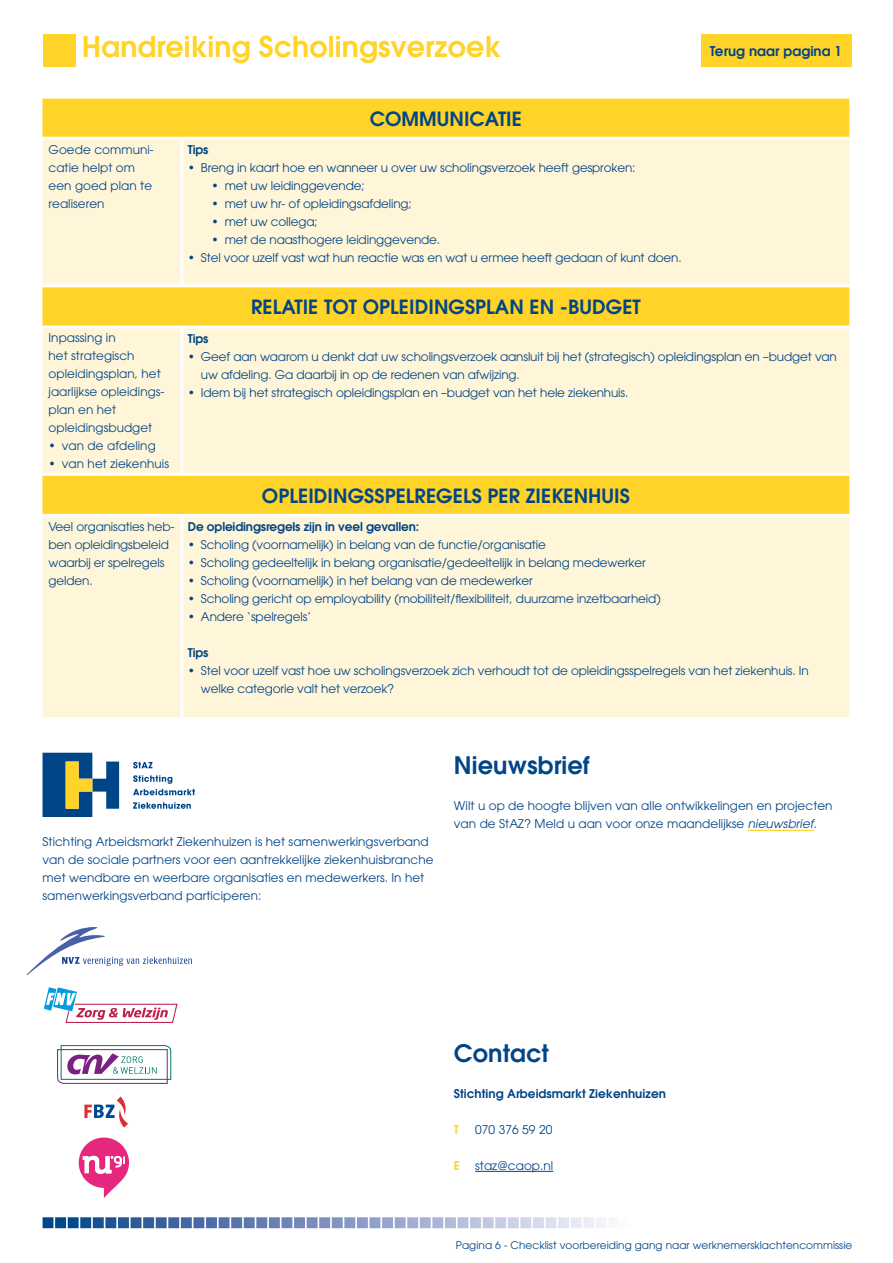
<style>
.page{position:relative;width:893px;height:1263px;background:#fff}
.page>*{position:absolute;margin:0;border:0;box-sizing:border-box;transform-origin:0 0}
._00_Titel_2_kolommen{font:600 28.5px "Avant Garde";letter-spacing:.005em;color:#ffd328}
.Alineakop{font:600 24px "Avant Garde";letter-spacing:.005em;color:#004587}
._01_Kadertekst{font:600 19.5px "Avant Garde";letter-spacing:.005em;color:#004587}
._00_Titel_2_kolommen-2{font:600 13.5px "Avant Garde";letter-spacing:.005em;color:#004587}
._01_Kadertekst-2{font:12px/18px "Avant Garde";letter-spacing:-.01em;color:#004587}
._00_Platte_tekst{font:12px/18px "Avant Garde";letter-spacing:.005em;color:#004587}
._01_Kadertekst-3{font:600 12px "Avant Garde";letter-spacing:-.01em;color:#004587}
._00_Platte_tekst-2{font:600 12px "Avant Garde";letter-spacing:.005em;color:#004587}
._00_Platte_tekst-3{font:600 12px "Avant Garde";color:#ffd328}
._00_Titel_2_kolommen-3{font:10.5px "Avant Garde";letter-spacing:.005em;color:#004587}
.s1{font-style:italic}
</style>
<div class="page">
<div style="left:43px;top:34px;width:32px;height:33px;background:#ffd328"></div>
<div style="left:43px;top:99px;width:806px;height:38px;background:#ffd328"></div>
<svg style="left:43px;top:140px;width:806px;height:577px;background:#fff1c1"></svg>
<hr style="left:180px;top:140px;width:3px;height:144px;background:#fff">
<hr style="left:43px;top:284px;width:139px;height:3px;background:#fff">
<hr style="left:182px;top:284px;width:667px;height:3px;background:#fff">
<hr style="left:43px;top:325px;width:139px;height:3px;background:#fff">
<hr style="left:182px;top:325px;width:667px;height:3px;background:#fff">
<hr style="left:180px;top:328px;width:3px;height:145px;background:#fff">
<hr style="left:43px;top:473px;width:139px;height:3px;background:#fff">
<hr style="left:182px;top:473px;width:667px;height:3px;background:#fff">
<hr style="left:43px;top:514px;width:139px;height:3px;background:#fff">
<hr style="left:182px;top:514px;width:667px;height:3px;background:#fff">
<hr style="left:180px;top:517px;width:3px;height:200px;background:#fff">
<div style="left:701px;top:34px;width:150px;height:33px;background:#ffd328"></div>
<svg style="left:43px;top:1217px;width:563px;height:11px;background:#8fa4c8"></svg>
<svg style="left:133px;top:762px;width:19px;height:6px"></svg>
<svg style="left:133px;top:775px;width:62px;height:20px"></svg>
<svg style="left:133px;top:802px;width:58px;height:7px"></svg>
<svg style="left:43px;top:753px;width:76px;height:64px"></svg>
<svg style="left:27px;top:927px;width:165px;height:48px"></svg>
<svg style="left:43px;top:987px;width:135px;height:36px"></svg>
<svg style="left:57px;top:1045px;width:114px;height:39px"></svg>
<svg style="left:79px;top:1137px;width:50px;height:61px"></svg>
<svg style="left:84px;top:1096px;width:44px;height:31px"></svg>
<hr style="left:748px;top:830px;width:66px;height:1px;background:#ffd328">
<hr style="left:475px;top:1171px;width:78px;height:1px;background:#004587">
<p class="_00_Titel_2_kolommen" style="left:82px;top:28px;width:421px">Handreiking Scholingsverzoek</p>
<p class="_01_Kadertekst" style="left:370px;top:106px;width:154px">COMMUNICATIE</p>
<p class="_01_Kadertekst-2" style="left:49px;top:140px;width:106px">Goede communi&shy;catie helpt om een goed plan te realiseren</p>
<p class="_01_Kadertekst-3" style="left:188px;top:142px;width:22px">Tips</p>
<p class="_01_Kadertekst-2" style="left:188px;top:158px;width:449px">• Breng in kaart hoe en wanneer u over uw scholingsverzoek heeft gesproken:</p>
<p class="_01_Kadertekst-2" style="left:212px;top:176px;width:155px">• met uw leidinggevende;</p>
<p class="_01_Kadertekst-2" style="left:212px;top:194px;width:202px">• met uw hr- of opleidingsafdeling;</p>
<p class="_01_Kadertekst-2" style="left:212px;top:212px;width:108px">• met uw collega;</p>
<p class="_01_Kadertekst-2" style="left:212px;top:230px;width:230px">• met de naasthogere leidinggevende.</p>
<p class="_01_Kadertekst-2" style="left:188px;top:248px;width:495px">• Stel voor uzelf vast wat hun reactie was en wat u ermee heeft gedaan of kunt doen.</p>
<p class="_01_Kadertekst" style="left:251px;top:294px;width:391px">RELATIE TOT OPLEIDINGSPLAN EN -BUDGET</p>
<p class="_00_Titel_2_kolommen-2" style="left:710px;top:43px;width:134px">Terug naar pagina 1</p>
<p class="_01_Kadertekst-2" style="left:49px;top:329px;width:117px">Inpassing in<br>het strategisch opleidingsplan, het jaarlijkse opleidings&shy;plan en het opleidingsbudget</p>
<p class="_01_Kadertekst-2" style="left:49px;top:437px;width:109px">• van de afdeling</p>
<p class="_01_Kadertekst-2" style="left:49px;top:455px;width:122px">• van het ziekenhuis</p>
<p class="_01_Kadertekst-3" style="left:188px;top:330px;width:22px">Tips</p>
<p class="_01_Kadertekst-2" style="left:201px;top:347px;width:637px;text-indent:-13px">• Geef aan waarom u denkt dat uw scholingsverzoek aansluit bij het (strategisch) opleidingsplan en –budget van uw afdeling. Ga daarbij in op de redenen van afwijzing.</p>
<p class="_01_Kadertekst-2" style="left:188px;top:383px;width:442px">• Idem bij het strategisch opleidingsplan en –budget van het hele ziekenhuis.</p>
<p class="_01_Kadertekst" style="left:262px;top:483px;width:369px">OPLEIDINGSSPELREGELS PER ZIEKENHUIS</p>
<p class="_01_Kadertekst-2" style="left:49px;top:517px;width:127px">Veel organisaties heb&shy;ben opleidingsbeleid waarbij er spelregels gelden.</p>
<p class="_01_Kadertekst-3" style="left:188px;top:519px;width:233px">De opleidingsregels zijn in veel gevallen:</p>
<p class="_01_Kadertekst-2" style="left:188px;top:536px;width:360px">• Scholing (voornamelijk) in belang van de functie/organisatie</p>
<p class="_01_Kadertekst-2" style="left:188px;top:554px;width:459px">• Scholing gedeeltelijk in belang organisatie/gedeeltelijk in belang medewerker</p>
<p class="_01_Kadertekst-2" style="left:188px;top:572px;width:346px">• Scholing (voornamelijk) in het belang van de medewerker</p>
<p class="_01_Kadertekst-2" style="left:188px;top:590px;width:474px">• Scholing gericht op employability (mobiliteit/flexibiliteit, duurzame inzetbaarheid)</p>
<p class="_01_Kadertekst-2" style="left:188px;top:608px;width:125px">• Andere ‘spelregels’</p>
<p class="_01_Kadertekst-3" style="left:188px;top:645px;width:22px">Tips</p>
<p class="_01_Kadertekst-2" style="left:201px;top:662px;width:609px;text-indent:-13px">• Stel voor uzelf vast hoe uw scholingsverzoek zich verhoudt tot de opleidingsspelregels van het ziekenhuis. In welke categorie valt het verzoek?</p>
<p class="_00_Platte_tekst" style="left:43px;top:833px;width:393px">Stichting Arbeidsmarkt Ziekenhuizen is het samenwerkingsverband van de sociale partners voor een aantrekkelijke ziekenhuisbranche met wendbare en weerbare organisaties en medewerkers. In het samenwerkingsverband participeren:</p>
<p class="Alineakop" style="left:454px;top:749px;width:137px">Nieuwsbrief</p>
<p class="_00_Platte_tekst" style="left:454px;top:797px;width:380px">Wilt u op de hoogte blijven van alle ontwikkelingen en projecten van de StAZ? Meld u aan voor onze maandelijkse <span class="s1">nieuwsbrief</span>.</p>
<p class="Alineakop" style="left:454px;top:1037px;width:96px">Contact</p>
<p class="_00_Platte_tekst-2" style="left:454px;top:1086px;width:214px">Stichting Arbeidsmarkt Ziekenhuizen</p>
<p class="_00_Platte_tekst-3" style="left:454px;top:1122px;width:7px">T</p>
<p class="_00_Platte_tekst" style="left:475px;top:1121px;width:79px">070 376 59 20</p>
<p class="_00_Platte_tekst-3" style="left:454px;top:1158px;width:8px">E</p>
<p class="_00_Platte_tekst" style="left:475px;top:1157px;width:80px">staz@caop.nl</p>
<p class="_00_Titel_2_kolommen-3" style="left:456px;top:1239px;width:398px">Pagina 6 - Checklist voorbereiding gang naar werknemersklachtencommissie</p>
</div>
